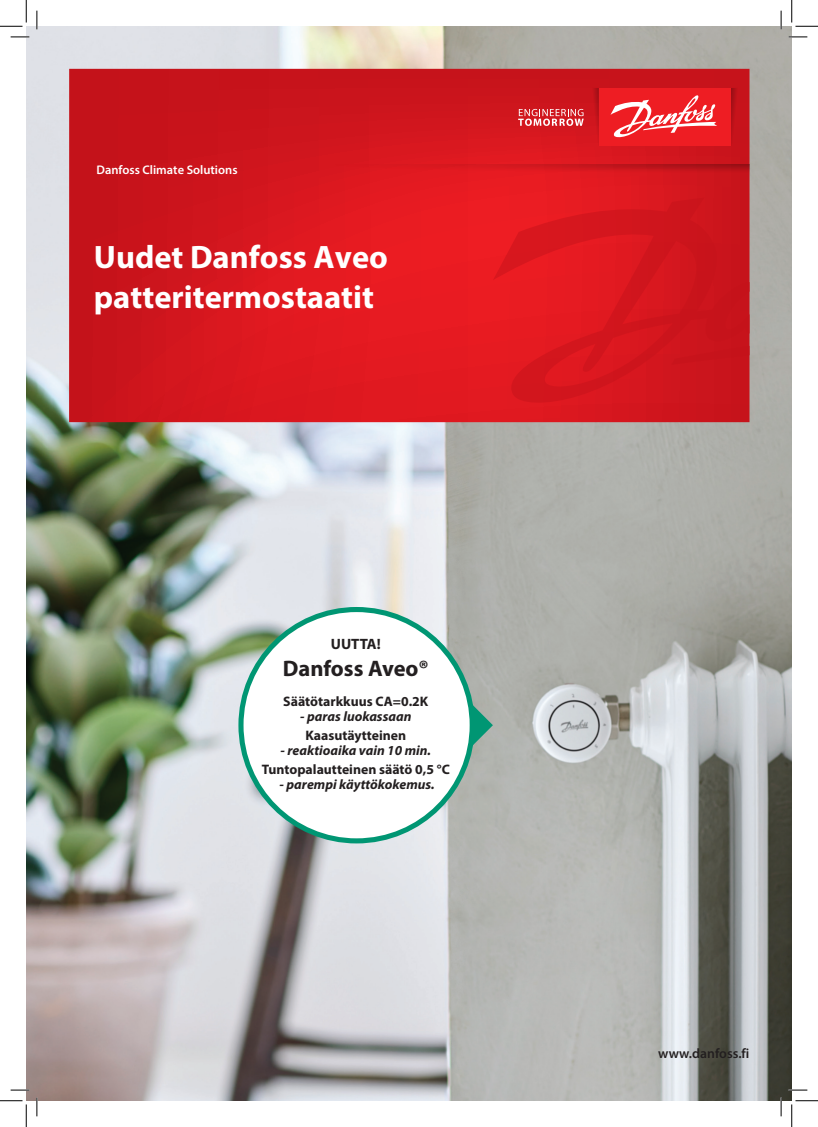
<style>
.page{position:relative;width:818px;height:1127px;background:#fff}
.page>*{position:absolute;margin:0;border:0;box-sizing:border-box;transform-origin:0 0}
.Front_page__Body_tex{font:700 32.5px/40.6px "Myriad Pro";color:#fff}
.t1{font:700 22.5px "Myriad Pro";color:#231f20}
.t2{font:700 15px "Myriad Pro";color:#231f20}
.t3{font:700 13.75px "Myriad Pro";color:#231f20}
.t4{font:italic 700 13.75px "Myriad Pro";color:#231f20}
.URL{font:600 13.75px "Myriad Pro";color:#231f20}
.Front_page__Body_tex-2{font:600 12.5px "Myriad Pro";color:#fff}
</style>
<div class="page">
<img style="left:26px;top:26px;width:766px;height:1074px">
<svg style="left:472px;top:700px;width:21px;height:50px"></svg>
<div style="left:241px;top:609px;width:231px;height:231px;background:#fff;border-radius:50%"></div>
<div style="left:238px;top:607px;width:237px;height:236px;border:5px solid #009673;border-radius:50%"></div>
<svg style="left:69px;top:69px;width:680px;height:353px;background:#d5161d"></svg>
<svg style="left:493px;top:192px;width:256px;height:210px;background:#d7171e"></svg>
<svg style="left:730px;top:88px;width:11px;height:57px"></svg>
<svg style="left:335px;top:165px;width:414px;height:10px;background:#d3171e"></svg>
<div style="left:599px;top:88px;width:131px;height:57px;background:#ee1d23"></div>
<svg style="left:518px;top:88px;width:81px;height:57px;background:#d32930"></svg>
<svg style="left:610px;top:95px;width:107px;height:43px"></svg>
<svg style="left:11px;top:36px;width:18px;height:2px"></svg>
<svg style="left:788px;top:36px;width:19px;height:2px"></svg>
<svg style="left:11px;top:1088px;width:18px;height:2px"></svg>
<svg style="left:788px;top:1088px;width:19px;height:2px"></svg>
<svg style="left:36px;top:11px;width:2px;height:18px"></svg>
<svg style="left:36px;top:1097px;width:2px;height:18px"></svg>
<svg style="left:780px;top:11px;width:2px;height:18px"></svg>
<svg style="left:780px;top:1097px;width:2px;height:18px"></svg>
<svg style="left:0;top:0;width:27px;height:27px"></svg>
<svg style="left:0;top:1100px;width:27px;height:26px"></svg>
<svg style="left:791px;top:0;width:27px;height:27px"></svg>
<svg style="left:791px;top:1100px;width:27px;height:26px"></svg>
<p class="Front_page__Body_tex-2" style="left:96px;top:162px;width:143px">Danfoss Climate Solutions</p>
<p class="Front_page__Body_tex" style="left:94px;top:236px;width:296px">Uudet Danfoss Aveo patteritermostaatit</p>
<p class="t2" style="left:331px;top:634px;width:52px">UUTTA!</p>
<p class="t1" style="left:283px;top:653px;width:148px">Danfoss Aveo®</p>
<p class="t3" style="left:283px;top:692px;width:146px">Säätötarkkuus CA=0.2K</p>
<p class="t4" style="left:300px;top:707px;width:113px">- paras luokassaan</p>
<p class="t3" style="left:305px;top:726px;width:102px">Kaasutäytteinen</p>
<p class="t4" style="left:281px;top:741px;width:152px">- reaktioaika vain 10 min.</p>
<p class="t3" style="left:262px;top:760px;width:190px">Tuntopalautteinen säätö 0,5 °C</p>
<p class="t4" style="left:280px;top:775px;width:156px">- parempi käyttökokemus.</p>
<p class="URL" style="left:658px;top:1044px;width:93px">www.danfoss.fi</p>
</div>
